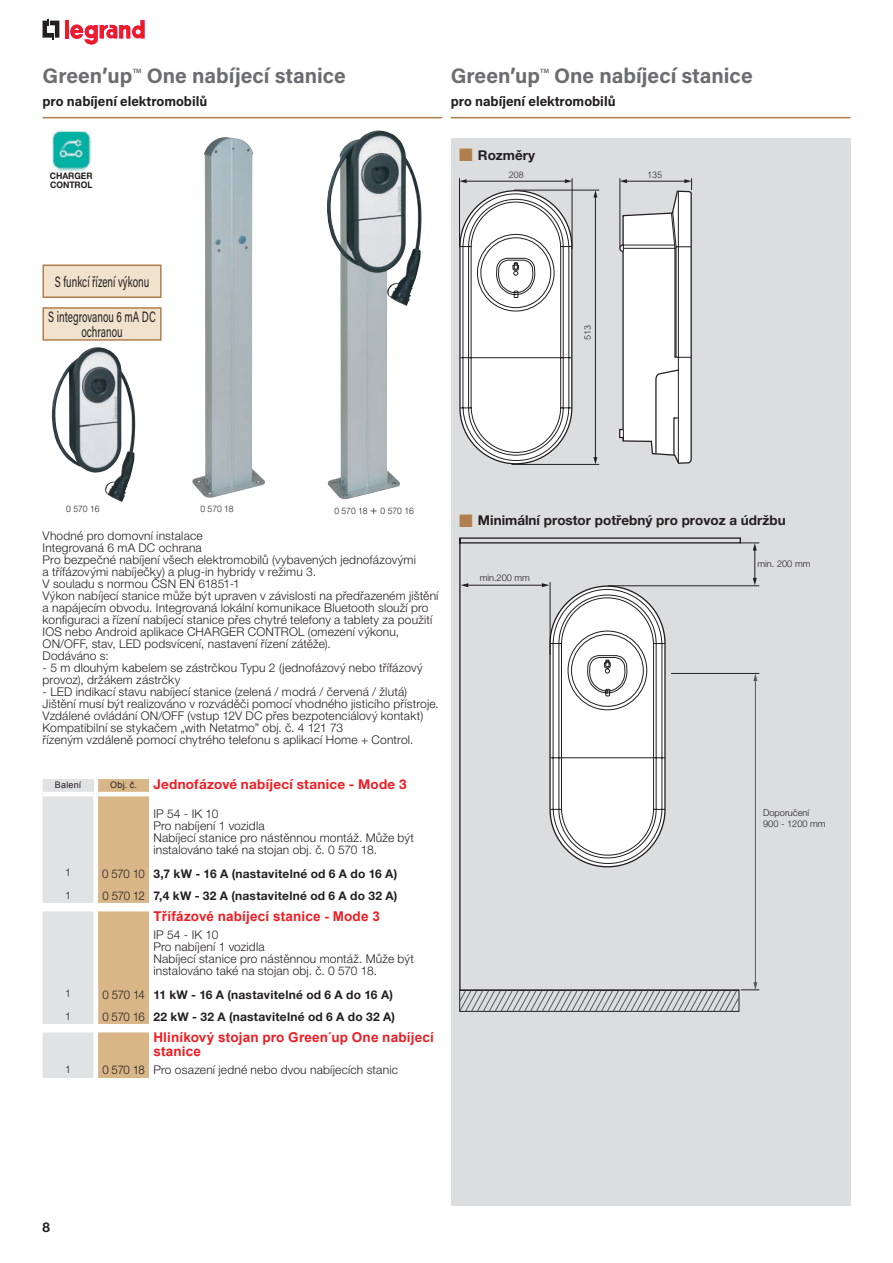
<style>
.page{position:relative;width:893px;height:1263px;background:#fff}
.page>*{position:absolute;margin:0;border:0;box-sizing:border-box;transform-origin:0 0}
.t1{font:700 21px "Acumin Pro";color:#6c6d70}
.t2{font:15px/15px "Acumin Pro";color:#231f20;text-align:center;scale:.66 1}
.t3{font:700 13.5px/13.5px "Arial";letter-spacing:.015em;color:#ee1d23}
.t4{font:700 13.5px "Helvetica Neue LT Pro";color:#231f20}
.t5{font:700 13.5px "Acumin Pro";color:#231f20}
.t6{font:700 13.5px "Helvetica Neue LT Pro";letter-spacing:.02em;color:#ee1d23}
.t7{font:300 12px/12px "Helvetica Neue LT Pro";letter-spacing:.015em;color:#231f20}
.t8{font:700 12px "Helvetica Neue LT Pro";letter-spacing:.02em;color:#231f20}
.t9{font:300 12px "Helvetica Neue LT Pro";letter-spacing:.015em;color:#231f20;scale:.95 1}
.t10{font:300 10.5px "Helvetica Neue LT Pro";color:#231f20}
.t11{font:300 9.3px/11.1px "Helvetica Neue LT Pro";color:#231f20}
.t12{font:300 9px "Helvetica Neue LT Pro";color:#231f20;scale:.95 1}
.t13{font:700 9px/9px "Helvetica Neue LT Pro";color:#231f20;scale:.95 1}
.t14{font:300 9px "Arial MT Std";color:#231f20}
.t15{font:9px "Arial";letter-spacing:.02em;color:#231f20}
.t16{font:700 6.15px "Acumin Pro";color:#6c6d70}
.s1{color:#b17e4e}
.s2{font-size:12px}
.s3{font-family:"Arial";font-weight:400;font-size:9px;color:#231f20}
.s4{font-weight:300}
</style>
<div class="page">
<hr style="left:451px;top:117px;width:399px;height:1px;background:#b17e4e">
<hr style="left:43px;top:117px;width:399px;height:1px;background:#b17e4e">
<div style="left:451px;top:138px;width:399px;height:1067px;background:#dcdddf"></div>
<svg style="left:43px;top:19px;width:16px;height:20px"></svg>
<hr style="left:65px;top:20px;width:4px;height:18px;background:#ee1d23">
<svg style="left:70px;top:20px;width:75px;height:25px"></svg>
<svg style="left:43px;top:779px;width:106px;height:124px;background:#decdb7"></svg>
<div style="left:43px;top:779px;width:50px;height:15px;background:#e1e2e4"></div>
<hr style="left:43px;top:792px;width:50px;height:4px;background:#fff">
<hr style="left:98px;top:792px;width:51px;height:4px;background:#fff">
<svg style="left:43px;top:911px;width:106px;height:113px;background:#ddceb9"></svg>
<hr style="left:94px;top:990px;width:4px;height:11px;background:#fff">
<hr style="left:94px;top:1001px;width:4px;height:12px;background:#fff">
<hr style="left:94px;top:1013px;width:4px;height:11px;background:#fff">
<svg style="left:43px;top:1032px;width:106px;height:46px;background:#deceb9"></svg>
<hr style="left:459px;top:178px;width:1px;height:69px;background:#231f20">
<hr style="left:465px;top:181px;width:101px;height:1px;background:#231f20">
<svg style="left:460px;top:179px;width:7px;height:4px"></svg>
<svg style="left:565px;top:179px;width:7px;height:4px"></svg>
<hr style="left:572px;top:178px;width:1px;height:71px;background:#231f20">
<hr style="left:595px;top:196px;width:1px;height:262px;background:#231f20">
<svg style="left:593px;top:457px;width:4px;height:7px"></svg>
<svg style="left:593px;top:191px;width:4px;height:7px"></svg>
<hr style="left:512px;top:464px;width:87px;height:1px;background:#231f20">
<hr style="left:514px;top:190px;width:85px;height:1px;background:#231f20">
<svg style="left:619px;top:178px;width:73px;height:286px"></svg>
<svg style="left:459px;top:193px;width:114px;height:268px;background:#e1e1e1"></svg>
<hr style="left:754px;top:549px;width:1px;height:30px;background:#231f20">
<svg style="left:753px;top:578px;width:4px;height:7px"></svg>
<hr style="left:671px;top:673px;width:88px;height:1px;background:#231f20">
<hr style="left:755px;top:680px;width:1px;height:303px;background:#57585a">
<svg style="left:753px;top:673px;width:4px;height:8px"></svg>
<hr style="left:607px;top:585px;width:152px;height:1px;background:#231f20">
<svg style="left:742px;top:543px;width:17px;height:8px"></svg>
<svg style="left:459px;top:537px;width:283px;height:445px"></svg>
<svg style="left:459px;top:982px;width:300px;height:30px"></svg>
<img style="left:52px;top:347px;width:83px;height:155px">
<img style="left:192px;top:137px;width:73px;height:361px">
<img style="left:327px;top:130px;width:94px;height:370px">
<div style="left:43px;top:265px;width:118px;height:32px;background:#f0e2cc"></div>
<div style="left:43px;top:264px;width:119px;height:34px;border:2px solid #b17e4e"></div>
<div style="left:43px;top:308px;width:118px;height:32px;background:#f0e2cc"></div>
<div style="left:43px;top:307px;width:119px;height:34px;border:2px solid #b17e4e"></div>
<img style="left:53px;top:129px;width:38px;height:42px">
<hr style="left:892px;top:921px;width:1px;height:342px;background:#4d5654">
<h1 class="t1" style="left:43px;top:61px;width:91px">Green’up</h1>
<p class="t16" style="left:133px;top:66px;width:11px">TM</p>
<h1 class="t1" style="left:147px;top:61px;width:200px">One nabíjecí stanice</h1>
<p class="t5" style="left:43px;top:92px;width:166px">pro nabíjení elektromobilů</p>
<p class="t13" style="left:50px;top:171px;width:47px">CHARGER<br>CONTROL</p>
<p class="t2" style="left:55px;top:273px;width:144px">S funkcí řízení výkonu</p>
<p class="t2" style="left:48px;top:309px;width:164px">S integrovanou 6 mA DC ochranou</p>
<h1 class="t1" style="left:451px;top:61px;width:91px">Green’up</h1>
<p class="t16" style="left:540px;top:66px;width:11px">TM</p>
<h1 class="t1" style="left:554px;top:61px;width:200px">One nabíjecí stanice</h1>
<p class="t5" style="left:451px;top:92px;width:166px">pro nabíjení elektromobilů</p>
<p class="t4" style="left:459px;top:146px;width:77px"><span class="s1">■</span> Rozměry</p>
<p class="t14" style="left:509px;top:170px;width:17px">208</p>
<p class="t14" style="left:647px;top:169px;width:17px">135</p>
<p class="t14" style="left:582px;top:340px;width:17px;rotate:-90deg">513</p>
<p class="t12" style="left:66px;top:503px;width:37px">0 570 16</p>
<p class="t12" style="left:200px;top:503px;width:37px">0 570 18</p>
<p class="t12" style="left:334px;top:505px;width:85px">0 570 18 <span class="s2">+</span> 0 570 16</p>
<p class="t7" style="left:43px;top:530px;width:397px">Vhodné pro domovní instalace<br>Integrovaná 6 mA DC ochrana<br>Pro bezpečné nabíjení všech elektromobilů (vybavených jednofázovými<br>a třífázovými nabíječky) a plug-in hybridy v režimu 3.<br>V souladu s normou ČSN EN 61851-1<br>Výkon nabíjecí stanice může být upraven v závislosti na předřazeném jištění a napájecím obvodu. Integrovaná lokální komunikace Bluetooth slouží pro konfiguraci a řízení nabíjecí stanice přes chytré telefony a tablety za použití IOS nebo Android aplikace CHARGER CONTROL (omezení výkonu, ON/OFF, stav, LED podsvícení, nastavení řízení zátěže).<br>Dodáváno s:</p>
<p class="t7" style="left:43px;top:662px;width:382px">- 5 m dlouhým kabelem se zástrčkou Typu 2 (jednofázový nebo třífázový provoz), držákem zástrčky</p>
<p class="t7" style="left:43px;top:686px;width:398px">- LED indikací stavu nabíjecí stanice (zelená / modrá / červená / žlutá)<br>Jištění musí být realizováno v rozváděči pomocí vhodného jisticího přístroje.<br>Vzdálené ovládání ON/OFF (vstup 12V DC přes bezpotenciálový kontakt)<br>Kompatibilní se stykačem „with Netatmo” obj. č. 4 121 73<br>řízeným vzdáleně pomocí chytrého telefonu s aplikací Home + Control.</p>
<p class="t15" style="left:55px;top:779px;width:28px">Balení</p>
<p class="t6" style="left:110px;top:775px;width:298px"><span class="s3">Obj. č.</span> Jednofázové nabíjecí stanice - Mode 3</p>
<p class="t7" style="left:153px;top:808px;width:262px">IP 54 - IK 10<br>Pro nabíjení 1 vozidla<br>Nabíjecí stanice pro nástěnnou montáž. Může být instalováno také na stojan obj. č. 0 570 18.</p>
<p class="t10" style="left:65px;top:866px;width:7px">1</p>
<p class="t8" style="left:102px;top:866px;width:297px"><span class="s4">0 570 10</span> 3,7 kW - 16 A (nastavitelné od 6 A do 16 A)</p>
<p class="t10" style="left:65px;top:889px;width:7px">1</p>
<p class="t8" style="left:102px;top:888px;width:297px"><span class="s4">0 570 12</span> 7,4 kW - 32 A (nastavitelné od 6 A do 32 A)</p>
<p class="t3" style="left:153px;top:910px;width:228px">Třífázové nabíjecí stanice - Mode 3</p>
<p class="t7" style="left:153px;top:929px;width:262px">IP 54 - IK 10<br>Pro nabíjení 1 vozidla<br>Nabíjecí stanice pro nástěnnou montáž. Může být instalováno také na stojan obj. č. 0 570 18.</p>
<p class="t10" style="left:65px;top:987px;width:7px">1</p>
<p class="t8" style="left:102px;top:987px;width:292px"><span class="s4">0 570 14</span> 11 kW - 16 A (nastavitelné od 6 A do 16 A)</p>
<p class="t10" style="left:65px;top:1010px;width:7px">1</p>
<p class="t8" style="left:102px;top:1009px;width:294px"><span class="s4">0 570 16</span> 22 kW - 32 A (nastavitelné od 6 A do 32 A)</p>
<p class="t3" style="left:153px;top:1031px;width:282px">Hliníkový stojan pro Green´up One nabíjecí stanice</p>
<p class="t10" style="left:65px;top:1062px;width:7px">1</p>
<p class="t9" style="left:102px;top:1062px;width:313px">0 570 18 Pro osazení jedné nebo dvou nabíjecích stanic</p>
<p class="t4" style="left:459px;top:512px;width:328px"><span class="s1">■</span> Minimální prostor potřebný pro provoz a údržbu</p>
<p class="t11" style="left:480px;top:572px;width:52px">min.200 mm</p>
<p class="t11" style="left:757px;top:557px;width:54px">min. 200 mm</p>
<p class="t11" style="left:763px;top:807px;width:64px">Doporučení<br>900 - 1200 mm</p>
<p class="t4" style="left:43px;top:1219px;width:9px">8</p>
</div>
